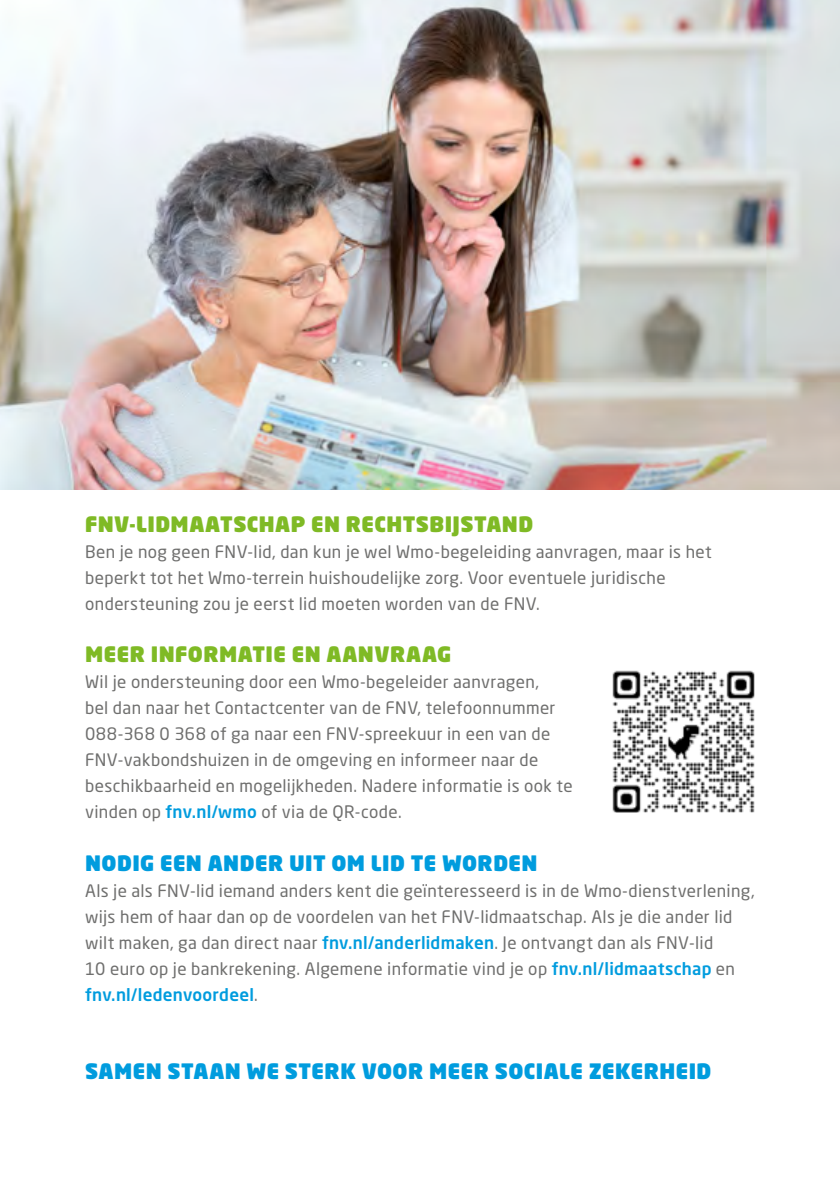
<style>
.page{position:relative;width:840px;height:1191px;background:#fff}
.page>*{position:absolute;margin:0;border:0;box-sizing:border-box;transform-origin:0 0}
.t1{font:900 21px "Neo Sans Pro";letter-spacing:.02em;color:#009cde}
.t2{font:900 21px "Neo Sans Pro";letter-spacing:.02em;color:#7fba25}
.t3{font:17px/26px "Neo Sans Pro";letter-spacing:.02em;color:#6f6f6e}
.s1{font-weight:500;color:#009cde}
</style>
<div class="page">
<img style="left:612px;top:670px;width:142px;height:142px">
<img style="left:0;top:0;width:839px;height:489px">
<p class="t2" style="left:85px;top:510px;width:449px">FNV-LIDMAATSCHAP EN RECHTSBIJSTAND</p>
<p class="t3" style="left:85px;top:539px;width:627px">Ben je nog geen FNV-lid, dan kun je wel Wmo-begeleiding aanvragen, maar is het beperkt tot het Wmo-terrein huishoudelijke zorg. Voor eventuele juridische ondersteuning zou je eerst lid moeten worden van de FNV.</p>
<p class="t2" style="left:85px;top:640px;width:367px">MEER INFORMATIE EN AANVRAAG</p>
<p class="t3" style="left:85px;top:669px;width:489px">Wil je ondersteuning door een Wmo-begeleider aanvragen,<br>bel dan naar het Contactcenter van de FNV, telefoonnummer 088-368 0 368 of ga naar een FNV-spreekuur in een van de FNV-vakbondshuizen in de omgeving en informeer naar de beschikbaarheid en mogelijkheden. Nadere informatie is ook te vinden op <span class="s1">fnv.nl/wmo</span> of via de QR-code.</p>
<p class="t1" style="left:85px;top:848px;width:453px">NODIG EEN ANDER UIT OM LID TE WORDEN</p>
<p class="t3" style="left:85px;top:877px;width:671px">Als je als FNV-lid iemand anders kent die geïnteresseerd is in de Wmo-dienstverlening, wijs hem of haar dan op de voordelen van het FNV-lidmaatschap. Als je die ander lid wilt maken, ga dan direct naar <span class="s1">fnv.nl/anderlidmaken</span>. Je ontvangt dan als FNV-lid<br>10 euro op je bankrekening. Algemene informatie vind je op <span class="s1">fnv.nl/lidmaatschap</span> en <span class="s1">fnv.nl/ledenvoordeel</span>.</p>
<p class="t1" style="left:85px;top:1056px;width:627px">SAMEN STAAN WE STERK VOOR MEER SOCIALE ZEKERHEID</p>
</div>
